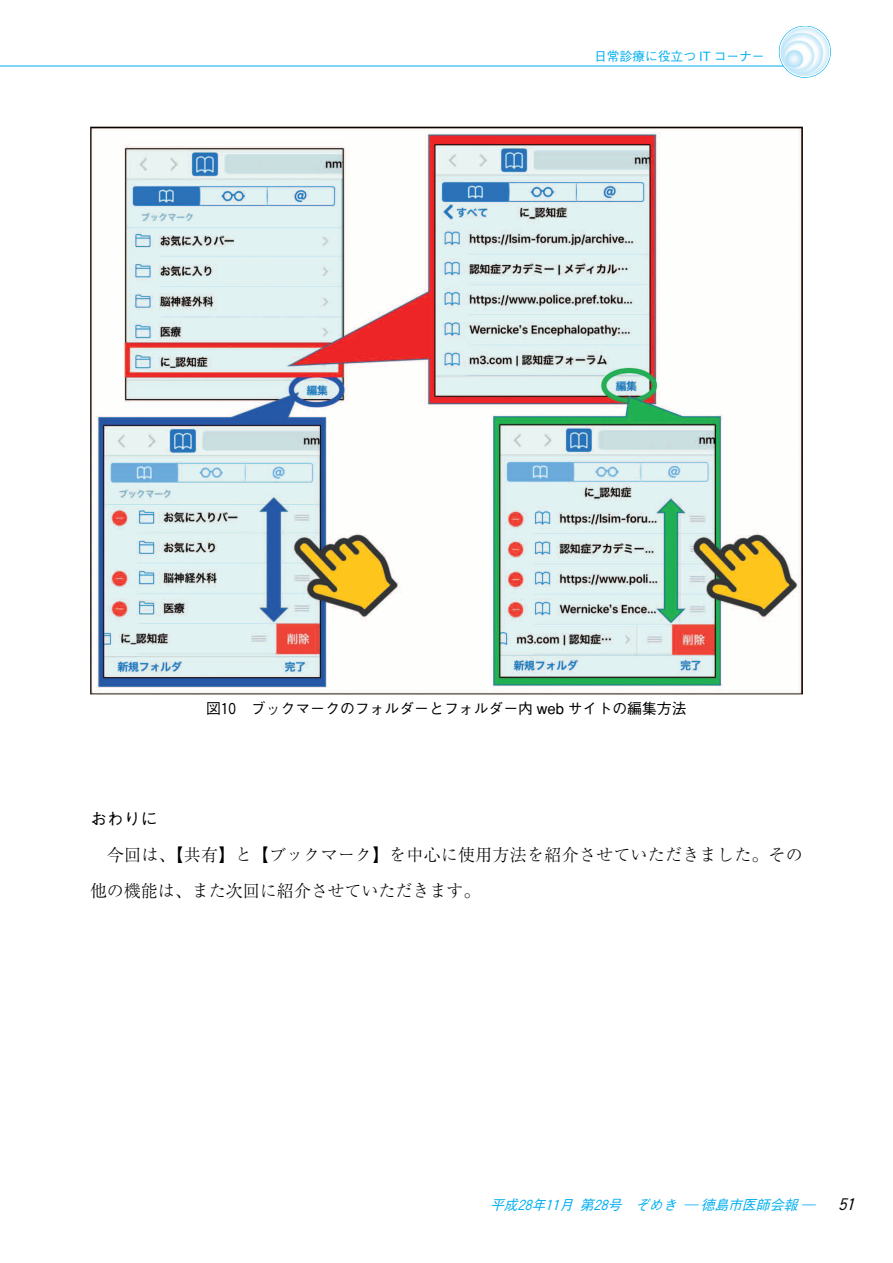
<style>
.page{position:relative;width:893px;height:1263px;background:#fff}
.page>*{position:absolute;margin:0;border:0;box-sizing:border-box;transform-origin:0 0}
.t1{font:300 16.95px "Ryumin";letter-spacing:.015em;color:#000}
.t2{font:500 16.95px "Gothic BBB";color:#000}
.t3{font:500 14.85px "Gothic BBB";color:#000}
.t4{font:italic 500 13.8px "Gothic BBB";color:#00aeef}
.t5{font:500 12.75px "Gothic BBB";color:#00aeef}
.s1{font-size:15.9px;color:#000}
</style>
<div class="page">
<img style="left:90px;top:126px;width:713px;height:569px">
<hr style="left:0;top:66px;width:803px;height:1px;background:#00aeef">
<svg style="left:779px;top:26px;width:51px;height:52px"></svg>
<p class="t5" style="left:594px;top:51px;width:172px">日常診療に役立つ IT コーナー</p>
<p class="t3" style="left:206px;top:703px;width:482px">図１０ ブックマークのフォルダーとフォルダー内 web サイトの編集方法</p>
<p class="t2" style="left:90px;top:812px;width:69px">おわりに</p>
<p class="t1" style="left:107px;top:848px;width:697px">今回は、【共有】と【ブックマーク】を中心に使用方法を紹介させていただきました。その</p>
<p class="t1" style="left:90px;top:884px;width:392px">他の機能は、また次回に紹介させていただきます。</p>
<p class="t4" style="left:490px;top:1200px;width:374px">平成２８年１１月第２８号 ぞめき ― 徳島市医師会報 ― <span class="s1">５１</span></p>
</div>
